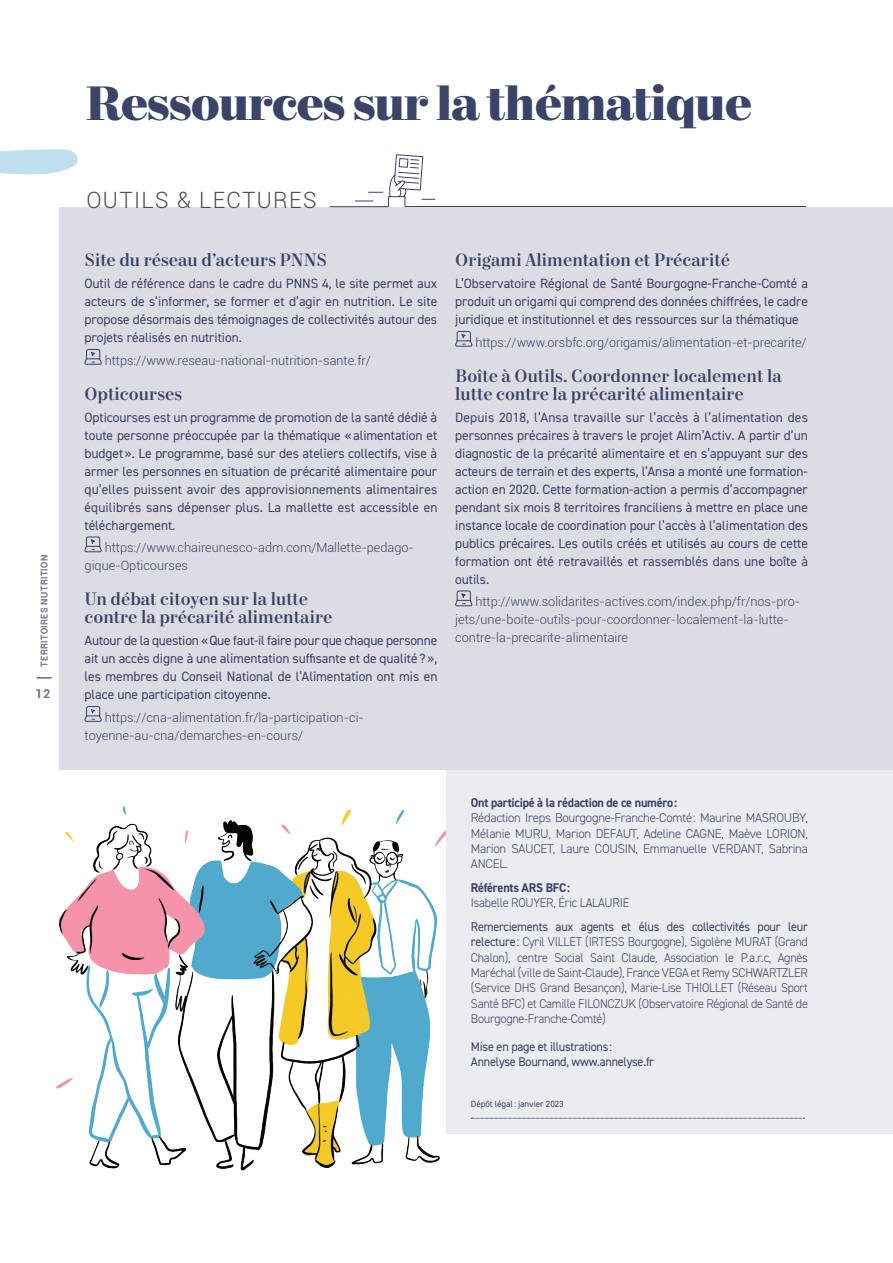
<style>
.page{position:relative;width:893px;height:1263px;background:#fff}
.page>*{position:absolute;margin:0;border:0;box-sizing:border-box;transform-origin:0 0}
.t1{font:700 48px "Mort Modern 11";letter-spacing:-.03em;color:#3a4368}
.texte_cournant{font:300 22.5px "Roboto";letter-spacing:.06em;color:#4b4c4d}
.TITRE_OUTILS_ET_LECT{font:500 18px/18px "Mort Modern 09";color:#3a4368}
.COURANT{font:13.5px/18px "DIN2014";letter-spacing:-.005em;color:#3a4368;text-align:justify}
.t2{font:300 12.75px/15.3px "DIN2014";letter-spacing:-.02em;color:#3a4368;scale:.96 1}
.LIEN_WEB{font:300 12.75px/18px "Roboto";color:#3a4368}
.t3{font:300 12.75px/15.3px "DIN2014";letter-spacing:-.02em;color:#3a4368;text-align:justify}
.t4{font:12.75px/15.3px "DIN2014";letter-spacing:-.02em;color:#3a4368;scale:.96 1}
.t5{font:700 12.75px "DIN2014";letter-spacing:-.02em;color:#3a4368;scale:.96 1}
.t6{font:500 12px "Roboto";color:#7b7994}
.COURANT-2{font:9px "DIN2014";letter-spacing:-.005em;color:#3a4368}
.t7{font:9px "Roboto";letter-spacing:.05em;color:#7b7994}
.s1{font-weight:700}
.s2{font-weight:400}
</style>
<div class="page">
<img style="left:0;top:149px;width:807px;height:1022px">
<div style="left:446px;top:770px;width:447px;height:364px;background:#ececf0"></div>
<svg style="left:471px;top:1118px;width:333px;height:1px"></svg>
<div style="left:60px;top:207px;width:833px;height:563px;background:#dddce4"></div>
<svg style="left:329px;top:154px;width:477px;height:53px"></svg>
<svg style="left:37px;top:677px;width:14px;height:1px"></svg>
<svg style="left:85px;top:349px;width:17px;height:16px"></svg>
<svg style="left:85px;top:536px;width:17px;height:16px"></svg>
<svg style="left:85px;top:706px;width:17px;height:16px"></svg>
<svg style="left:455px;top:331px;width:17px;height:16px"></svg>
<svg style="left:455px;top:590px;width:17px;height:16px"></svg>
<p class="t7" style="left:38px;top:666px;width:113px;rotate:-90deg">TERRITOIRES NUTRITION</p>
<p class="t6" style="left:36px;top:685px;width:16px">12</p>
<p class="t1" style="left:85px;top:71px;width:669px">Ressources sur la thématique</p>
<p class="texte_cournant" style="left:86px;top:184px;width:232px">OUTILS &amp; LECTURES</p>
<p class="TITRE_OUTILS_ET_LECT" style="left:85px;top:252px;width:244px">Site du réseau d’acteurs PNNS</p>
<p class="COURANT" style="left:85px;top:274px;width:354px">Outil de référence dans le cadre du PNNS 4, le site permet aux acteurs de s’informer, se former et d’agir en nutrition. Le site propose désormais des témoignages de collectivités autour des projets réalisés en nutrition.</p>
<p class="LIEN_WEB" style="left:105px;top:351px;width:268px">https://www.reseau-national-nutrition-sante.fr/</p>
<p class="TITRE_OUTILS_ET_LECT" style="left:85px;top:385px;width:99px">Opticourses</p>
<p class="COURANT" style="left:85px;top:408px;width:354px">Opticourses est un programme de promotion de la santé dédié à toute personne préoccupée par la thématique «alimentation et budget». Le programme, basé sur des ateliers collectifs, vise à armer les personnes en situation de précarité alimentaire pour qu’elles puissent avoir des approvisionnements alimentaires équilibrés sans dépenser plus. La mallette est accessible en téléchargement.</p>
<p class="LIEN_WEB" style="left:85px;top:538px;width:331px;text-indent:20px">https://www.chaireunesco-adm.com/Mallette-pedago&shy;gique-Opticourses</p>
<p class="TITRE_OUTILS_ET_LECT" style="left:85px;top:591px;width:249px">Un débat citoyen sur la lutte contre la précarité alimentaire</p>
<p class="COURANT" style="left:85px;top:631px;width:354px">Autour de la question «Que faut-il faire pour que chaque personne ait un accès digne à une alimentation suffisante et de qualité?», les membres du Conseil National de l’Alimentation ont mis en place une participation citoyenne.</p>
<p class="LIEN_WEB" style="left:85px;top:708px;width:281px;text-indent:20px">https://cna-alimentation.fr/la-participation-ci&shy;toyenne-au-cna/demarches-en-cours/</p>
<p class="TITRE_OUTILS_ET_LECT" style="left:455px;top:252px;width:276px">Origami Alimentation et Précarité</p>
<p class="COURANT" style="left:455px;top:274px;width:354px">L’Observatoire Régional de Santé Bourgogne-Franche-Comté a produit un origami qui comprend des données chiffrées, le cadre juridique et institutionnel et des ressources sur la thématique</p>
<p class="LIEN_WEB" style="left:475px;top:333px;width:333px">https://www.orsbfc.org/origamis/alimentation-et-precarite/</p>
<p class="TITRE_OUTILS_ET_LECT" style="left:455px;top:367px;width:328px">Boîte à Outils. Coordonner localement la lutte contre la précarité alimentaire</p>
<p class="COURANT" style="left:455px;top:408px;width:354px">Depuis 2018, l’Ansa travaille sur l’accès à l’alimentation des personnes précaires à travers le projet Alim’Activ. A partir d’un diagnostic de la précarité alimentaire et en s’appuyant sur des acteurs de terrain et des experts, l’Ansa a monté une formation&shy;action en 2020. Cette formation-action a permis d’accompagner pendant six mois 8 territoires franciliens à mettre en place une instance locale de coordination pour l’accès à l’alimentation des publics précaires. Les outils créés et utilisés au cours de cette formation ont été retravaillés et rassemblés dans une boîte à outils.</p>
<p class="LIEN_WEB" style="left:455px;top:592px;width:346px;text-indent:20px">http://www.solidarites-actives.com/index.php/fr/nos-pro&shy;jets/une-boite-outils-pour-coordonner-localement-la-lutte&shy;contre-la-precarite-alimentaire</p>
<p class="t5" style="left:471px;top:794px;width:216px">Ont participé à la rédaction de ce numéro:</p>
<p class="t3" style="left:471px;top:810px;width:338px">Rédaction Ireps Bourgogne-Franche-Comté: Maurine MASROUBY, Mélanie MURU, Marion DEFAUT, Adeline CAGNE, Maève LORION, Marion SAUCET, Laure COUSIN, Emmanuelle VERDANT, Sabrina ANCEL.</p>
<p class="t2" style="left:471px;top:880px;width:166px"><span class="s1">Référents ARS BFC:<br></span>Isabelle ROUYER, Éric LALAURIE</p>
<p class="t2" style="left:471px;top:919px;width:353px;text-align:justify"><span class="s2">Remerciements aux agents et élus des collectivités pour leur relecture:</span> Cyril VILLET (IRTESS Bourgogne), Sigolène MURAT (Grand Chalon), centre Social Saint Claude, Association le P.a.r.c, Agnès Maréchal (ville de Saint-Claude), France VEGA et Remy SCHWARTZLER (Service DHS Grand Besançon), Marie-Lise THIOLLET (Réseau Sport Santé BFC) et Camille FILONCZUK (Observatoire Régional de Santé de Bourgogne-Franche-Comté)</p>
<p class="t4" style="left:471px;top:1039px;width:192px">Mise en page et illustrations:<br>Annelyse Bournand, www.annelyse.fr</p>
<p class="COURANT-2" style="left:471px;top:1098px;width:94px">Dépôt légal: janvier 2023</p>
</div>
